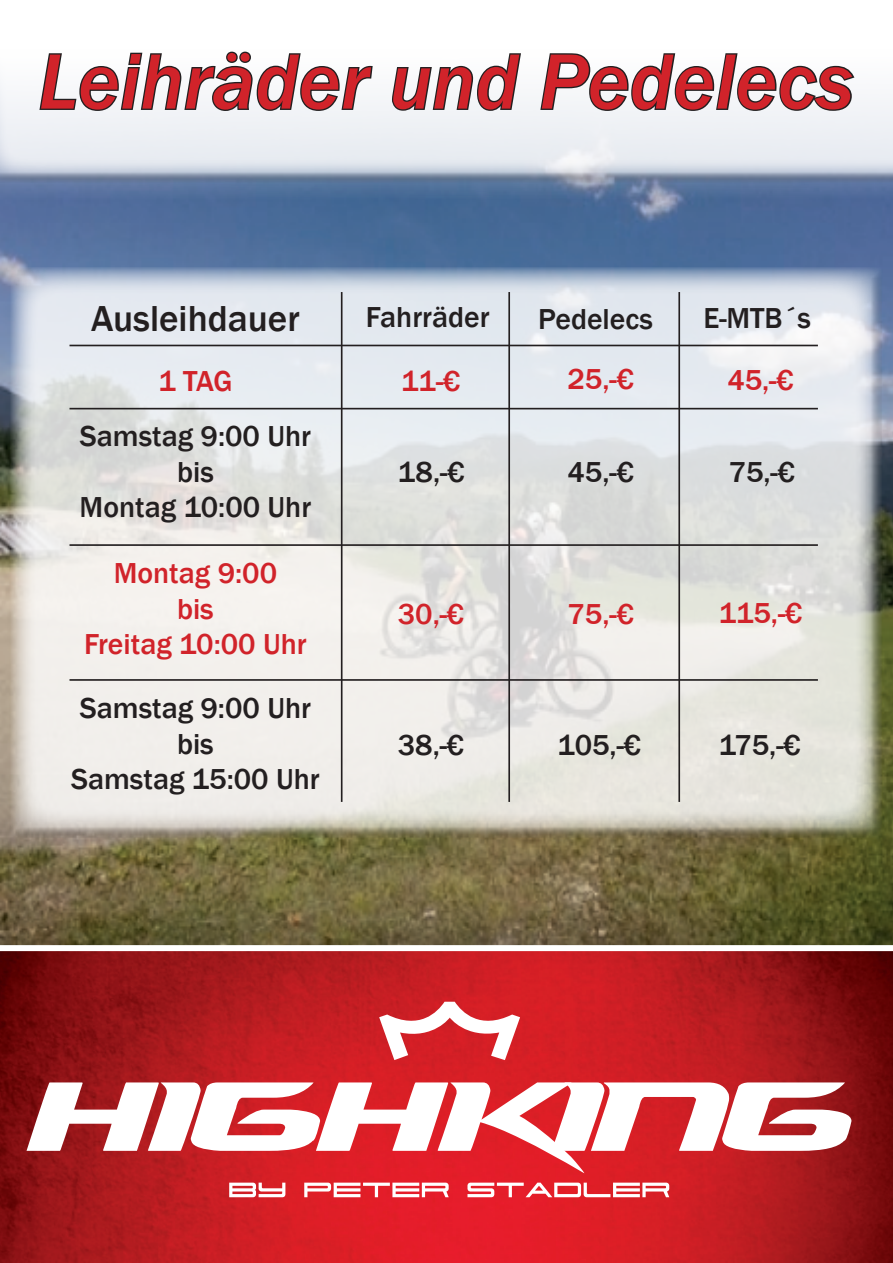
<style>
.page{position:relative;width:893px;height:1263px;background:#fff}
.page>*{position:absolute;margin:0;border:0;box-sizing:border-box;transform-origin:0 0}
.t1{font:italic 500 81px "Franklin Gothic";color:#d1232a}
.t2{font:500 37.2px "Franklin Gothic";color:#231f20}
.t3{font:500 29.7px/35.7px "Franklin Gothic";color:#231f20;text-align:center}
.t4{font:500 29.7px/35.7px "Franklin Gothic";color:#d1232a;text-align:center}
</style>
<div class="page">
<img style="left:0;top:183px;width:893px;height:762px">
<svg style="left:0;top:945px;width:893px;height:318px"></svg>
<div style="left:4px;top:267px;width:878px;height:572px;background:#231f20;opacity:.75"></div>
<hr style="left:70px;top:345px;width:748px;height:1px;background:#231f20">
<hr style="left:341px;top:292px;width:1px;height:510px;background:#231f20">
<hr style="left:508px;top:292px;width:2px;height:510px;background:#231f20">
<hr style="left:678px;top:292px;width:2px;height:510px;background:#231f20">
<hr style="left:70px;top:408px;width:748px;height:1px;background:#231f20">
<hr style="left:70px;top:544px;width:748px;height:2px;background:#231f20">
<hr style="left:70px;top:679px;width:748px;height:2px;background:#231f20">
<div style="left:0;top:0;width:893px;height:183px;background:#231f20;opacity:.75"></div>
<svg style="left:38px;top:50px;width:336px;height:62px"></svg>
<svg style="left:391px;top:51px;width:131px;height:61px"></svg>
<svg style="left:539px;top:51px;width:317px;height:61px"></svg>
<h1 class="t1" style="left:38px;top:32px;width:816px">Leihräder und Pedelecs</h1>
<p class="t2" style="left:91px;top:295px;width:210px">Ausleihdauer</p>
<p class="t3" style="left:538px;top:302px;width:116px">Pedelecs</p>
<p class="t3" style="left:703px;top:301px;width:109px">E-MTB´s</p>
<p class="t4" style="left:158px;top:363px;width:75px">1 TAG</p>
<p class="t3" style="left:80px;top:419px;width:233px">Samstag 9:00 Uhr bis<br>Montag 10:00 Uhr</p>
<p class="t3" style="left:366px;top:300px;width:125px">Fahrräder</p>
<p class="t4" style="left:567px;top:362px;width:68px">25,-€</p>
<p class="t4" style="left:727px;top:362px;width:68px">45,-€</p>
<p class="t4" style="left:401px;top:364px;width:61px">11-€</p>
<p class="t3" style="left:567px;top:454px;width:68px">45,-€</p>
<p class="t3" style="left:398px;top:454px;width:68px">18,-€</p>
<p class="t3" style="left:729px;top:454px;width:68px">75,-€</p>
<p class="t4" style="left:84px;top:555px;width:224px">Montag 9:00<br>bis<br>Freitag 10:00 Uhr</p>
<p class="t3" style="left:71px;top:690px;width:250px">Samstag 9:00 Uhr bis<br>Samstag 15:00 Uhr</p>
<p class="t4" style="left:398px;top:596px;width:68px">30,-€</p>
<p class="t3" style="left:398px;top:728px;width:68px">38,-€</p>
<p class="t4" style="left:567px;top:596px;width:68px">75,-€</p>
<p class="t3" style="left:558px;top:727px;width:85px">105,-€</p>
<p class="t4" style="left:719px;top:596px;width:85px">115,-€</p>
<p class="t3" style="left:719px;top:727px;width:84px">175,-€</p>
</div>
